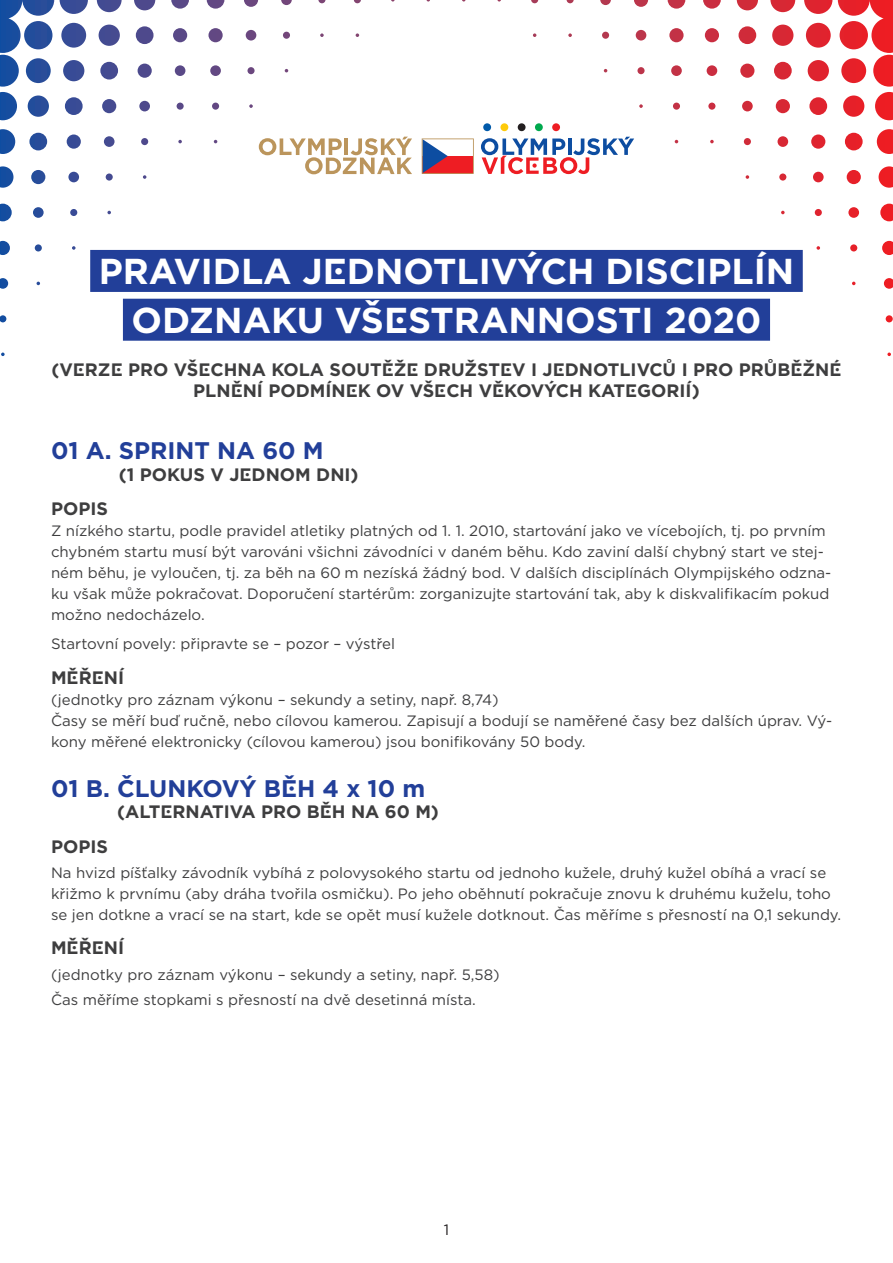
<style>
.page{position:relative;width:893px;height:1263px;background:#fff}
.page>*{position:absolute;margin:0;border:0;box-sizing:border-box;transform-origin:0 0}
.t1{font:700 36px/48.8px "Gotham COV";color:#fff;text-align:center}
.t2{font:700 24px "Gotham COV";color:#223f99}
.t3{font:700 18px/21.6px "Gotham COV";color:#3e3e3f;text-align:center}
.t4{font:15px/21px "Gotham COV";color:#3e3e3f}
.t5{font:15px "Gotham COV";color:#231f20}
</style>
<div class="page">
<svg style="left:0;top:0;width:893px;height:124px"></svg>
<svg style="left:259px;top:137px;width:153px;height:37px"></svg>
<svg style="left:481px;top:137px;width:153px;height:37px"></svg>
<div style="left:483px;top:123px;width:8px;height:8px;background:#015aaa;border-radius:50%"></div>
<div style="left:500px;top:123px;width:8px;height:8px;background:#feca0a;border-radius:50%"></div>
<div style="left:518px;top:123px;width:8px;height:8px;background:#231f20;border-radius:50%"></div>
<div style="left:535px;top:123px;width:8px;height:8px;background:#00a94e;border-radius:50%"></div>
<div style="left:552px;top:123px;width:8px;height:8px;background:#ee1d23;border-radius:50%"></div>
<svg style="left:422px;top:138px;width:52px;height:36px"></svg>
<div style="left:90px;top:250px;width:713px;height:42px;background:#223f99"></div>
<div style="left:123px;top:299px;width:647px;height:42px;background:#223f99"></div>
<h1 class="t1" style="left:99px;top:247px;width:697px">PRAVIDLA JEDNOTLIVÝCH DISCIPLÍN<br>ODZNAKU VŠESTRANNOSTI 2020</h1>
<p class="t3" style="left:51px;top:358px;width:792px">(VERZE PRO VŠECHNA KOLA SOUTĚŽE DRUŽSTEV I JEDNOTLIVCŮ I PRO PRŮBĚŽNÉ<br>PLNĚNÍ PODMÍNEK OV VŠECH VĚKOVÝCH KATEGORIÍ)</p>
<h2 class="t2" style="left:51px;top:434px;width:274px">01 A. SPRINT NA 60 M</h2>
<p class="t3" style="left:119px;top:463px;width:241px">(1 POKUS V JEDNOM DNI)</p>
<p class="t3" style="left:51px;top:498px;width:58px">POPIS</p>
<p class="t4" style="left:51px;top:520px;width:782px">Z nízkého startu, podle pravidel atletiky platných od 1. 1. 2010, startování jako ve vícebojích, tj. po prvním chybném startu musí být varováni všichni závodníci v daném běhu. Kdo zaviní další chybný start ve stej&shy;ném běhu, je vyloučen, tj. za běh na 60 m nezíská žádný bod. V dalších disciplínách Olympijského odzna&shy;ku však může pokračovat. Doporučení startérům: zorganizujte startování tak, aby k diskvalifikacím pokud možno nedocházelo.</p>
<p class="t4" style="left:51px;top:633px;width:346px">Startovní povely: připravte se – pozor – výstřel</p>
<p class="t3" style="left:51px;top:666px;width:75px">MĚŘENÍ</p>
<p class="t4" style="left:51px;top:689px;width:783px">(jednotky pro záznam výkonu – sekundy a setiny, např. 8,74)<br>Časy se měří buď ručně, nebo cílovou kamerou. Zapisují a bodují se naměřené časy bez dalších úprav. Vý&shy;kony měřené elektronicky (cílovou kamerou) jsou bonifikovány 50 body.</p>
<h2 class="t2" style="left:51px;top:772px;width:376px">01 B. ČLUNKOVÝ BĚH 4 x 10 m</h2>
<p class="t3" style="left:117px;top:801px;width:323px">(ALTERNATIVA PRO BĚH NA 60 M)</p>
<p class="t3" style="left:51px;top:835px;width:58px">POPIS</p>
<p class="t4" style="left:51px;top:862px;width:792px">Na hvizd píšťalky závodník vybíhá z polovysokého startu od jednoho kužele, druhý kužel obíhá a vrací se křižmo k prvnímu (aby dráha tvořila osmičku). Po jeho oběhnutí pokračuje znovu k druhému kuželu, toho se jen dotkne a vrací se na start, kde se opět musí kužele dotknout. Čas měříme s přesností na 0,1 sekundy.</p>
<p class="t3" style="left:51px;top:937px;width:75px">MĚŘENÍ</p>
<p class="t4" style="left:51px;top:961px;width:450px;line-height:25.2px">(jednotky pro záznam výkonu – sekundy a setiny, např. 5,58)<br>Čas měříme stopkami s přesností na dvě desetinná místa.</p>
<p class="t5" style="left:444px;top:1220px;width:7px">1</p>
</div>
